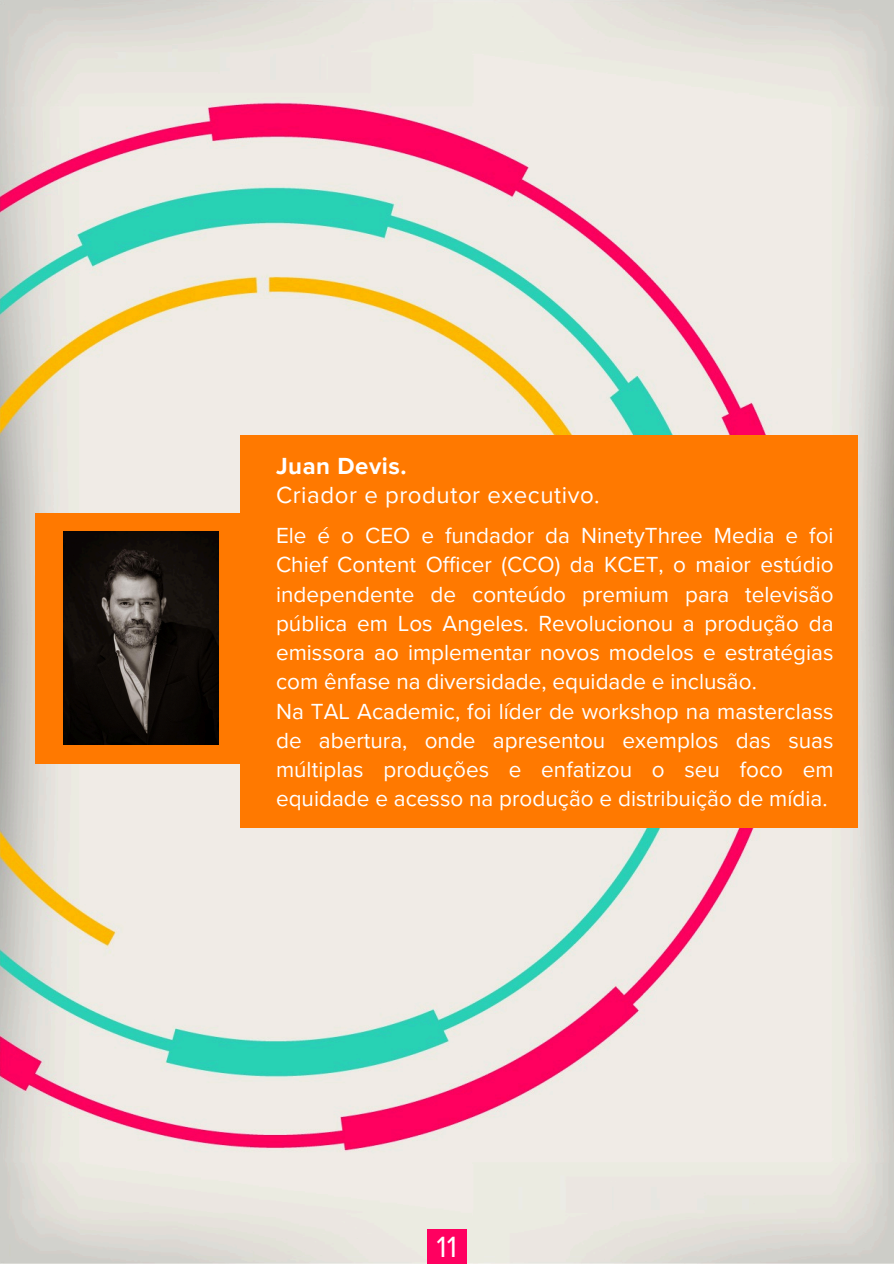
<style>
.page{position:relative;width:894px;height:1264px;background:#fff}
.page>*{position:absolute;margin:0;border:0;box-sizing:border-box;transform-origin:0 0}
.t1{font:30.15px "Proxima Nova";color:#fff}
.t2{font:24px/28.2px "Proxima Nova";letter-spacing:.025em;color:#fff}
.t3{font:22.5px/29.2px "Proxima Nova";color:#fff;text-align:justify}
.s1{font-weight:700}
</style>
<div class="page">
<img style="left:0;top:0;width:893px;height:1263px">
<div style="left:427px;top:1228px;width:39px;height:35px;background:#ff0060"></div>
<div style="left:240px;top:435px;width:617px;height:392px;background:#ff7900"></div>
<div style="left:35px;top:513px;width:213px;height:250px;background:#ff7900"></div>
<img style="left:63px;top:532px;width:155px;height:212px">
<h1 class="t2" style="left:276px;top:453px;width:325px"><span class="s1">Juan Devis.<br></span>Criador e produtor executivo.</h1>
<h1 class="t3" style="left:276px;top:521px;width:559px">Ele é o CEO e fundador da NinetyThree Media e foi Chief Content Officer (CCO) da KCET, o maior estúdio independente de conteúdo premium para televisão pública em Los Angeles. Revolucionou a produção da emissora ao implementar novos modelos e estratégias com ênfase na diversidade, equidade e inclusão.</h1>
<p class="t3" style="left:276px;top:697px;width:559px">Na TAL Academic, foi líder de workshop na masterclass de abertura, onde apresentou exemplos das suas múltiplas produções e enfatizou o seu foco em equidade e acesso na produção e distribuição de mídia.</p>
<p class="t1" style="left:436px;top:1229px;width:22px">11</p>
</div>
